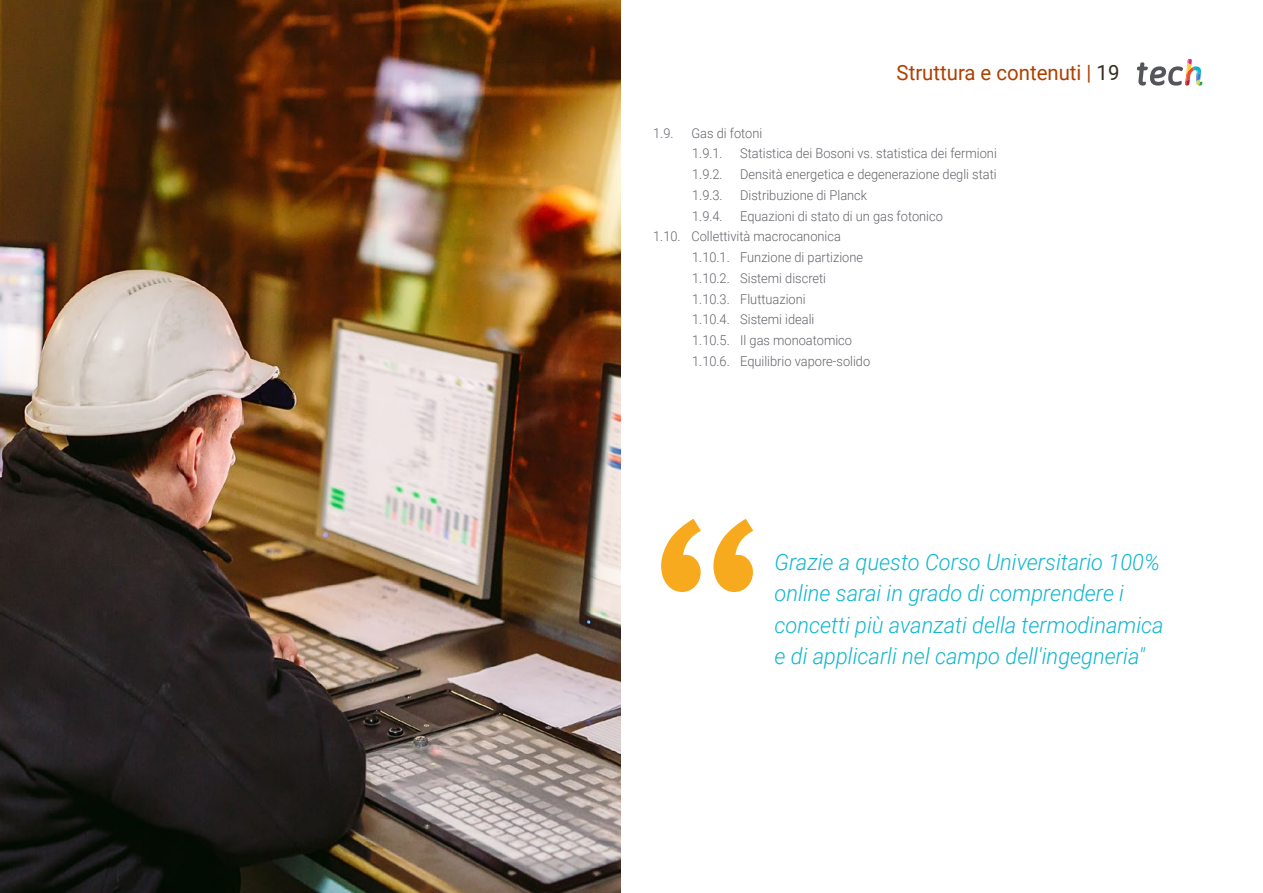
<style>
.page{position:relative;width:1263px;height:893px;background:#fff}
.page>*{position:absolute;margin:0;border:0;box-sizing:border-box;transform-origin:0 0}
.t1{font:italic 300 22.5px/31.5px "Roboto";color:#0fb6cf}
.t2{font:21px "Roboto";color:#ae4000}
.t3{font:300 13.5px/20.7px "Roboto";color:#61646a;scale:.95 1}
.s1{color:#312e20}
</style>
<div class="page">
<svg style="left:1137px;top:59px;width:65px;height:27px"></svg>
<svg style="left:661px;top:519px;width:92px;height:73px"></svg>
<img style="left:0;top:0;width:621px;height:893px">
<h2 class="t2" style="left:897px;top:57px;width:224px">Struttura e contenuti | <span class="s1">19</span></h2>
<p class="t3" style="left:653px;top:122px;width:23px">1.9.</p>
<p class="t3" style="left:691px;top:122px;width:76px">Gas di fotoni<br>1.9.1.</p>
<p class="t3" style="left:740px;top:143px;width:272px">Statistica dei Bosoni vs. statistica dei fermioni</p>
<p class="t3" style="left:692px;top:164px;width:34px">1.9.2.</p>
<p class="t3" style="left:740px;top:164px;width:272px">Densità energetica e degenerazione degli stati</p>
<p class="t3" style="left:692px;top:184px;width:34px">1.9.3.</p>
<p class="t3" style="left:740px;top:184px;width:135px">Distribuzione di Planck</p>
<p class="t3" style="left:692px;top:205px;width:34px">1.9.4.</p>
<p class="t3" style="left:740px;top:205px;width:215px">Equazioni di stato di un gas fotonico</p>
<p class="t3" style="left:653px;top:226px;width:199px">1.10. Collettività macrocanonica</p>
<p class="t3" style="left:692px;top:247px;width:181px">1.10.1. Funzione di partizione</p>
<p class="t3" style="left:692px;top:267px;width:143px">1.10.2. Sistemi discreti</p>
<p class="t3" style="left:692px;top:288px;width:121px">1.10.3. Fluttuazioni</p>
<p class="t3" style="left:692px;top:309px;width:130px">1.10.4. Sistemi ideali</p>
<p class="t3" style="left:692px;top:330px;width:170px">1.10.5. Il gas monoatomico</p>
<p class="t3" style="left:692px;top:350px;width:189px">1.10.6. Equilibrio vapore-solido</p>
<h1 class="t1" style="left:774px;top:545px;width:391px">Grazie a questo Corso Universitario 100% online sarai in grado di comprendere i concetti più avanzati della termodinamica e di applicarli nel campo dell'ingegneria"</h1>
</div>
